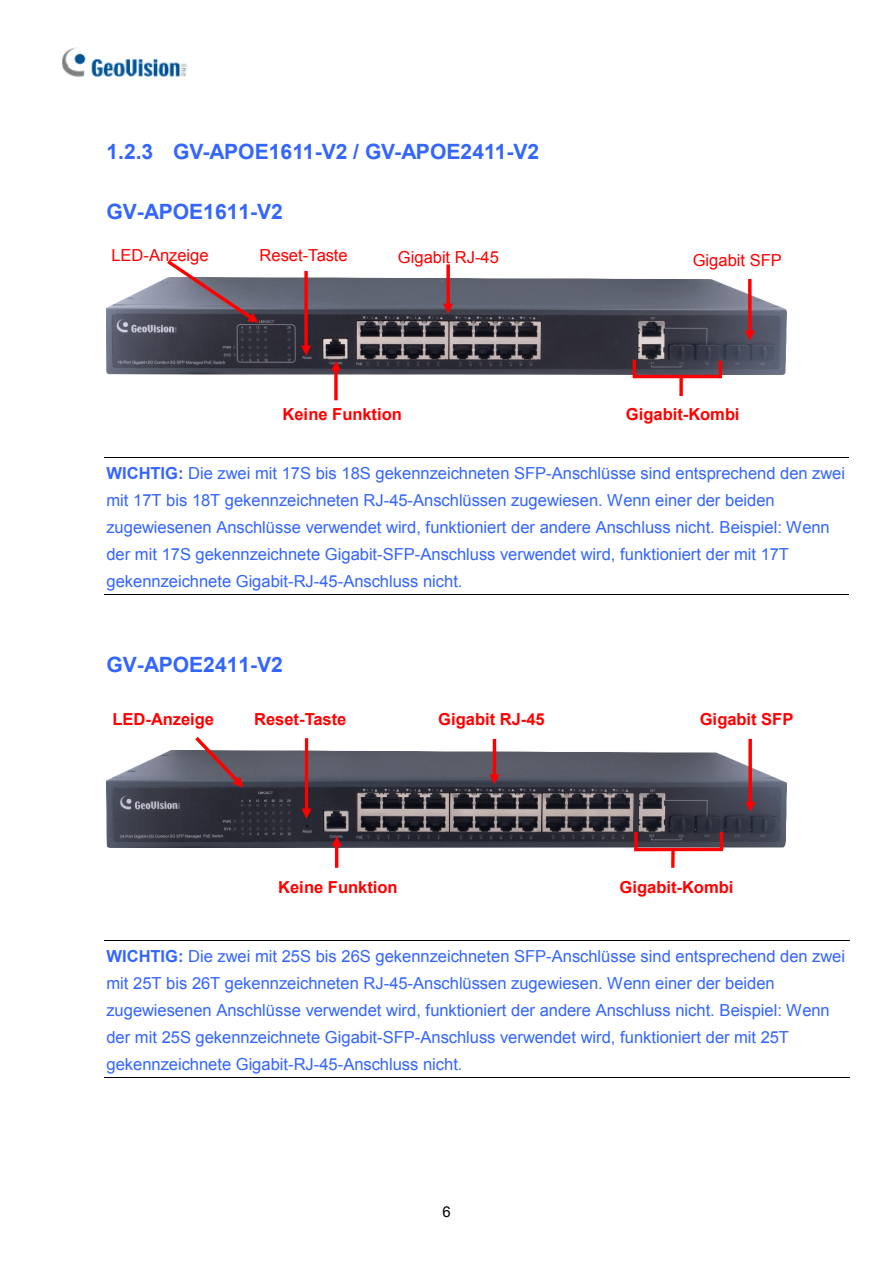
<style>
.page{position:relative;width:893px;height:1263px;background:#fff}
.page>*{position:absolute;margin:0;border:0;box-sizing:border-box;transform-origin:0 0}
.t1{font:700 21px "Arial";color:#3365ff}
.t2{font:16.5px/27px "Arial";color:#3365ff}
.t3{font:700 16.5px "Arial";color:#f00}
.t4{font:16.5px "Arial";color:#f00}
.t5{font:15px "Arial";color:#000}
.s1{font-weight:700}
</style>
<div class="page">
<img style="left:62px;top:47px;width:125px;height:30px">
<img style="left:106px;top:278px;width:680px;height:97px">
<hr style="left:104px;top:457px;width:745px;height:1px;background:#000">
<hr style="left:104px;top:594px;width:745px;height:1px;background:#000">
<img style="left:106px;top:750px;width:680px;height:97px">
<hr style="left:104px;top:940px;width:745px;height:1px;background:#000">
<hr style="left:104px;top:1077px;width:745px;height:1px;background:#000">
<svg style="left:301px;top:271px;width:10px;height:85px"></svg>
<svg style="left:744px;top:279px;width:10px;height:62px"></svg>
<svg style="left:167px;top:260px;width:91px;height:63px"></svg>
<svg style="left:443px;top:264px;width:10px;height:50px"></svg>
<div style="left:675px;top:241px;width:124px;height:38px;background:#fff"></div>
<svg style="left:632px;top:360px;width:4px;height:18px"></svg>
<hr style="left:634px;top:375px;width:86px;height:3px;background:#f00">
<svg style="left:718px;top:361px;width:4px;height:17px"></svg>
<hr style="left:679px;top:377px;width:3px;height:19px;background:#f00">
<svg style="left:331px;top:361px;width:10px;height:39px"></svg>
<hr style="left:671px;top:849px;width:3px;height:19px;background:#f00">
<svg style="left:195px;top:737px;width:48px;height:51px"></svg>
<svg style="left:489px;top:739px;width:10px;height:45px"></svg>
<svg style="left:301px;top:738px;width:10px;height:81px"></svg>
<svg style="left:745px;top:739px;width:10px;height:73px"></svg>
<hr style="left:634px;top:832px;width:3px;height:17px;background:#f00">
<hr style="left:634px;top:848px;width:89px;height:3px;background:#f00">
<svg style="left:719px;top:832px;width:4px;height:16px"></svg>
<svg style="left:332px;top:836px;width:10px;height:32px"></svg>
<p class="t1" style="left:106px;top:140px;width:434px">1.2.3 GV-APOE1611-V2 / GV-APOE2411-V2</p>
<p class="t1" style="left:106px;top:200px;width:178px">GV-APOE1611-V2</p>
<p class="t4" style="left:111px;top:246px;width:99px">LED-Anzeige</p>
<p class="t4" style="left:398px;top:248px;width:103px">Gigabit RJ-45</p>
<p class="t4" style="left:259px;top:246px;width:90px">Reset-Taste</p>
<p class="t4" style="left:692px;top:251px;width:91px">Gigabit SFP</p>
<p class="t3" style="left:282px;top:405px;width:121px">Keine Funktion</p>
<p class="t3" style="left:626px;top:405px;width:115px">Gigabit-Kombi</p>
<p class="t2" style="left:106px;top:459px;width:740px"><span class="s1">WICHTIG:</span> Die zwei mit 17S bis 18S gekennzeichneten SFP-Anschlüsse sind entsprechend den zwei mit 17T bis 18T gekennzeichneten RJ-45-Anschlüssen zugewiesen. Wenn einer der beiden zugewiesenen Anschlüsse verwendet wird, funktioniert der andere Anschluss nicht. Beispiel: Wenn der mit 17S gekennzeichnete Gigabit-SFP-Anschluss verwendet wird, funktioniert der mit 17T gekennzeichnete Gigabit-RJ-45-Anschluss nicht.</p>
<p class="t1" style="left:106px;top:653px;width:178px">GV-APOE2411-V2</p>
<p class="t3" style="left:112px;top:710px;width:103px">LED-Anzeige</p>
<p class="t3" style="left:254px;top:710px;width:94px">Reset-Taste</p>
<p class="t3" style="left:438px;top:710px;width:108px">Gigabit RJ-45</p>
<p class="t3" style="left:699px;top:710px;width:95px">Gigabit SFP</p>
<p class="t3" style="left:278px;top:878px;width:121px">Keine Funktion</p>
<p class="t3" style="left:619px;top:878px;width:115px">Gigabit-Kombi</p>
<p class="t2" style="left:106px;top:942px;width:740px"><span class="s1">WICHTIG:</span> Die zwei mit 25S bis 26S gekennzeichneten SFP-Anschlüsse sind entsprechend den zwei mit 25T bis 26T gekennzeichneten RJ-45-Anschlüssen zugewiesen. Wenn einer der beiden zugewiesenen Anschlüsse verwendet wird, funktioniert der andere Anschluss nicht. Beispiel: Wenn der mit 25S gekennzeichnete Gigabit-SFP-Anschluss verwendet wird, funktioniert der mit 25T gekennzeichnete Gigabit-RJ-45-Anschluss nicht.</p>
<p class="t5" style="left:442px;top:1203px;width:10px">6</p>
</div>
